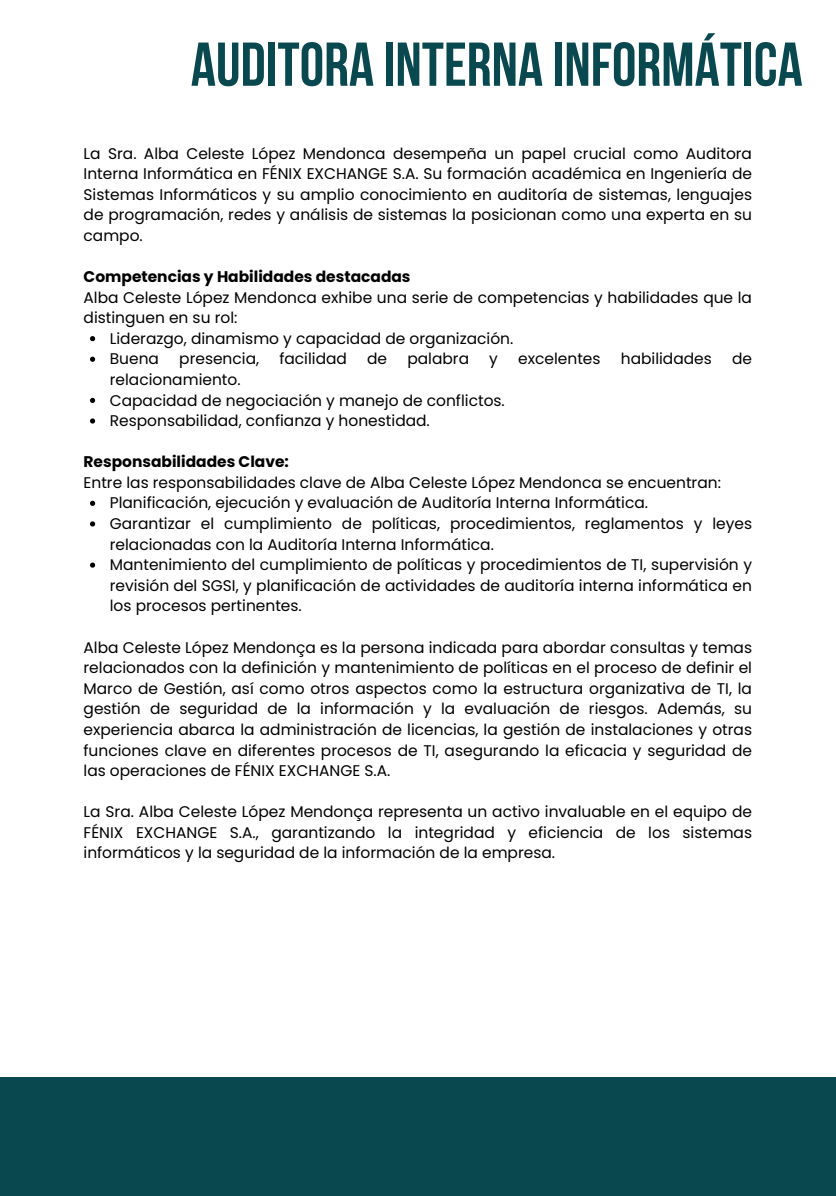
<style>
.page{position:relative;width:836px;height:1196px;background:#fff}
.page>*{position:absolute;margin:0;border:0;box-sizing:border-box;transform-origin:0 0}
.t1{font:61.8px "Bebas Neue Cyrillic";color:#09484f}
.t2{font:15.4px/20.6px "Poppins";color:#000;text-align:justify}
.t3{font:700 15.4px "Poppins";color:#000}
</style>
<div class="page">
<svg style="left:90px;top:336px;width:5px;height:5px"></svg>
<svg style="left:90px;top:357px;width:5px;height:5px"></svg>
<svg style="left:90px;top:398px;width:5px;height:5px"></svg>
<svg style="left:90px;top:418px;width:5px;height:5px"></svg>
<svg style="left:90px;top:501px;width:5px;height:5px"></svg>
<svg style="left:90px;top:521px;width:5px;height:5px"></svg>
<svg style="left:90px;top:562px;width:5px;height:5px"></svg>
<div style="left:0;top:1077px;width:836px;height:118px;background:#09484f"></div>
<p class="t1" style="left:191px;top:39px;width:613px">AUDITORA INTERNA INFORMÁTICA</p>
<p class="t2" style="left:84px;top:143px;width:670px">La Sra. Alba Celeste López Mendonca desempeña un papel crucial como Auditora Interna Informática en FÉNIX EXCHANGE S.A. Su formación académica en Ingeniería de Sistemas Informáticos y su amplio conocimiento en auditoría de sistemas, lenguajes de programación, redes y análisis de sistemas la posicionan como una experta en su campo.</p>
<p class="t3" style="left:84px;top:266px;width:328px">Competencias y Habilidades destacadas</p>
<p class="t2" style="left:84px;top:287px;width:670px">Alba Celeste López Mendonca exhibe una serie de competencias y habilidades que la distinguen en su rol:</p>
<p class="t2" style="left:110px;top:328px;width:405px">Liderazgo, dinamismo y capacidad de organización.</p>
<p class="t2" style="left:110px;top:349px;width:51px">Buena</p>
<p class="t2" style="left:179px;top:349px;width:81px">presencia,</p>
<p class="t2" style="left:279px;top:349px;width:69px">facilidad</p>
<p class="t2" style="left:367px;top:349px;width:22px">de</p>
<p class="t2" style="left:407px;top:349px;width:63px">palabra</p>
<p class="t2" style="left:489px;top:349px;width:10px">y</p>
<p class="t2" style="left:518px;top:349px;width:84px">excelentes</p>
<p class="t2" style="left:620px;top:349px;width:93px">habilidades</p>
<p class="t2" style="left:732px;top:349px;width:22px">de</p>
<p class="t2" style="left:110px;top:369px;width:132px">relacionamiento.</p>
<p class="t2" style="left:110px;top:390px;width:396px">Capacidad de negociación y manejo de conflictos.</p>
<p class="t2" style="left:110px;top:410px;width:321px">Responsabilidad, confianza y honestidad.</p>
<p class="t3" style="left:84px;top:451px;width:207px">Responsabilidades Clave:</p>
<p class="t2" style="left:84px;top:472px;width:639px">Entre las responsabilidades clave de Alba Celeste López Mendonca se encuentran:</p>
<p class="t2" style="left:110px;top:493px;width:539px">Planificación, ejecución y evaluación de Auditoría Interna Informática.</p>
<p class="t2" style="left:110px;top:513px;width:643px">Garantizar el cumplimiento de políticas, procedimientos, reglamentos y leyes relacionadas con la Auditoría Interna Informática.</p>
<p class="t2" style="left:110px;top:554px;width:643px">Mantenimiento del cumplimiento de políticas y procedimientos de TI, supervisión y revisión del SGSI, y planificación de actividades de auditoría interna informática en los procesos pertinentes.</p>
<p class="t2" style="left:84px;top:637px;width:670px">Alba Celeste López Mendonça es la persona indicada para abordar consultas y temas relacionados con la definición y mantenimiento de políticas en el proceso de definir el Marco de Gestión, así como otros aspectos como la estructura organizativa de TI, la gestión de seguridad de la información y la evaluación de riesgos. Además, su experiencia abarca la administración de licencias, la gestión de instalaciones y otras funciones clave en diferentes procesos de TI, asegurando la eficacia y seguridad de las operaciones de FÉNIX EXCHANGE S.A.</p>
<p class="t2" style="left:84px;top:801px;width:670px">La Sra. Alba Celeste López Mendonça representa un activo invaluable en el equipo de FÉNIX EXCHANGE S.A., garantizando la integridad y eficiencia de los sistemas informáticos y la seguridad de la información de la empresa.</p>
</div>
